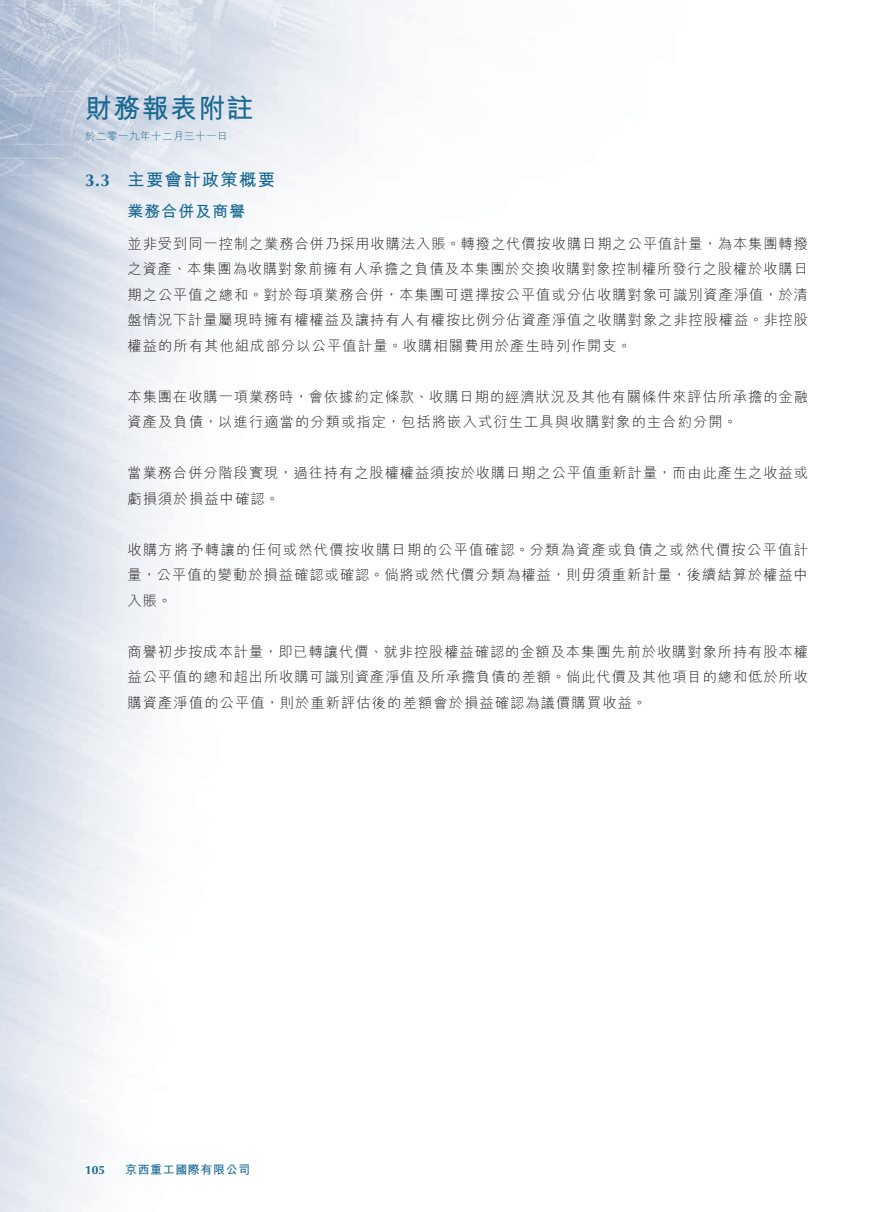
<style>
.page{position:relative;width:893px;height:1212px;background:#fff}
.page>*{position:absolute;margin:0;border:0;box-sizing:border-box;transform-origin:0 0}
.t1{font:700 27px "M Hei HK";letter-spacing:.05em;color:#1a6993}
._01_H1{font:700 17.25px "M Hei HK";letter-spacing:.08em;color:#1a6993}
._01_H1-2{font:700 17.25px "Optima LT Std";color:#1a6993}
._02_H2{font:700 15.75px "M Hei HK";letter-spacing:.08em;color:#1a6993}
._00_txt{font:300 14.25px/25.5px "M Hei HK";letter-spacing:.07em;color:#231f20;text-align:justify}
.t2{font:700 12px "M Hei HK";letter-spacing:.05em;color:#1a6993}
.t3{font:700 12px "Optima LT Std";color:#1a6993}
.t4{font:300 10.5px "M Hei HK";letter-spacing:.05em;color:#1a6993}
</style>
<div class="page">
<img style="left:0;top:0;width:428px;height:1212px">
<h1 class="t1" style="left:85px;top:88px;width:170px">財務報表附註</h1>
<p class="t4" style="left:85px;top:128px;width:144px">於二零一九年十二月三十一日</p>
<p class="_01_H1-2" style="left:85px;top:170px;width:26px">3.3</p>
<p class="_01_H1" style="left:128px;top:167px;width:149px">主要會計政策概要</p>
<p class="_02_H2" style="left:128px;top:200px;width:119px">業務合併及商譽</p>
<p class="_00_txt" style="left:128px;top:230px;width:682px">並非受到同一控制之業務合併乃採用收購法入賬。轉撥之代價按收購日期之公平值計量，為本集團轉撥之資產、本集團為收購對象前擁有人承擔之負債及本集團於交換收購對象控制權所發行之股權於收購日期之公平值之總和。對於每項業務合併，本集團可選擇按公平值或分佔收購對象可識別資產淨值，於清盤情況下計量屬現時擁有權權益及讓持有人有權按比例分佔資產淨值之收購對象之非控股權益。非控股權益的所有其他組成部分以公平值計量。收購相關費用於產生時列作開支。</p>
<p class="_00_txt" style="left:128px;top:383px;width:682px">本集團在收購一項業務時，會依據約定條款、收購日期的經濟狀況及其他有關條件來評估所承擔的金融資產及負債，以進行適當的分類或指定，包括將嵌入式衍生工具與收購對象的主合約分開。</p>
<p class="_00_txt" style="left:128px;top:460px;width:682px">當業務合併分階段實現，過往持有之股權權益須按於收購日期之公平值重新計量，而由此產生之收益或虧損須於損益中確認。</p>
<p class="_00_txt" style="left:128px;top:536px;width:682px">收購方將予轉讓的任何或然代價按收購日期的公平值確認。分類為資產或負債之或然代價按公平值計量，公平值的變動於損益確認或確認。倘將或然代價分類為權益，則毋須重新計量，後續結算於權益中入賬。</p>
<p class="_00_txt" style="left:128px;top:638px;width:682px">商譽初步按成本計量，即已轉讓代價、就非控股權益確認的金額及本集團先前於收購對象所持有股本權益公平值的總和超出所收購可識別資產淨值及所承擔負債的差額。倘此代價及其他項目的總和低於所收購資產淨值的公平值，則於重新評估後的差額會於損益確認為議價購買收益。</p>
<p class="t3" style="left:85px;top:1163px;width:22px">105</p>
<p class="t2" style="left:125px;top:1161px;width:127px">京西重工國際有限公司</p>
</div>
